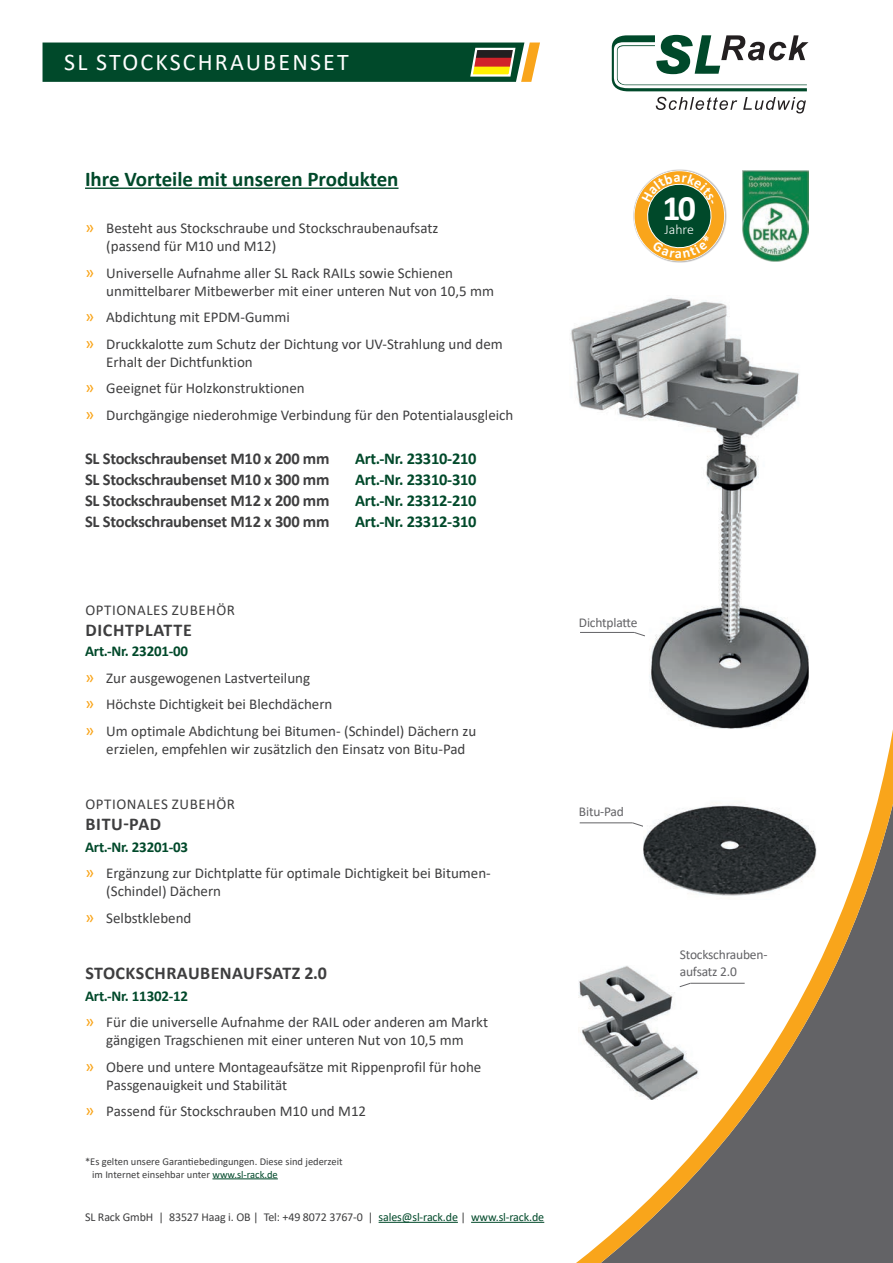
<style>
.page{position:relative;width:893px;height:1263px;background:#fff}
.page>*{position:absolute;margin:0;border:0;box-sizing:border-box;transform-origin:0 0}
.t1{font:700 35.85px "Calibri";color:#fff}
.t2{font:24px "Calibri";letter-spacing:.09em;color:#fff}
.t3{font:700 21px "Calibri";color:#00492a}
.t4{font:700 18px "Calibri";letter-spacing:.025em;color:#3e3e3f}
.t5{font:700 16.5px "Calibri";letter-spacing:-.015em;color:#3e3e3f}
.t6{font:700 16.5px "Calibri";letter-spacing:-.015em;color:#00492a}
.t7{font:15px/26.5px "Calibri";color:#3e3e3f}
.t8{font:15px "Calibri";letter-spacing:.04em;color:#3e3e3f}
.t9{font:300 13.8px "Calibri";color:#fff}
.t10{font:13.5px/16.2px "Calibri";letter-spacing:-.015em;color:#636366}
.t11{font:12px "Calibri";letter-spacing:-.01em;color:#3e3e3f}
.t12{font:10.5px/12.6px "Calibri";color:#3e3e3f}
.s1{font-size:18px;color:#f9a51b}
.s2{font-weight:700;color:#00492a}
.s3{color:#00492a}
</style>
<div class="page">
<hr style="left:379px;top:1222px;width:79px;height:1px;background:#00492a">
<hr style="left:471px;top:1222px;width:73px;height:1px;background:#00492a">
<svg style="left:576px;top:650px;width:317px;height:613px"></svg>
<svg style="left:656px;top:97px;width:81px;height:13px"></svg>
<svg style="left:743px;top:97px;width:63px;height:16px"></svg>
<svg style="left:612px;top:35px;width:196px;height:56px"></svg>
<svg style="left:43px;top:43px;width:497px;height:39px;background:#165230"></svg>
<img style="left:579px;top:965px;width:121px;height:135px">
<img style="left:570px;top:297px;width:238px;height:431px">
<hr style="left:85px;top:188px;width:314px;height:1px;background:#00492a">
<hr style="left:580px;top:632px;width:54px;height:1px;background:#636366">
<svg style="left:634px;top:632px;width:11px;height:4px"></svg>
<hr style="left:580px;top:822px;width:53px;height:1px;background:#636366">
<svg style="left:632px;top:823px;width:11px;height:3px"></svg>
<hr style="left:690px;top:983px;width:55px;height:1px;background:#636366">
<svg style="left:680px;top:983px;width:11px;height:4px"></svg>
<hr style="left:212px;top:1178px;width:66px;height:1px;background:#00492a">
<img style="left:643px;top:798px;width:174px;height:102px">
<div style="left:632px;top:169px;width:94px;height:94px;background:#231f20;opacity:.3"></div>
<img style="left:743px;top:170px;width:65px;height:92px">
<svg style="left:641px;top:173px;width:73px;height:85px;background:#7e823e"></svg>
<h2 class="t2" style="left:64px;top:45px;width:286px">SL STOCKSCHRAUBENSET</h2>
<h3 class="t3" style="left:85px;top:164px;width:315px">Ihre Vorteile mit unseren Produkten</h3>
<p class="t7" style="left:106px;top:219px;width:333px;line-height:18px;text-indent:-21px"><span class="s1">»</span> Besteht aus Stockschraube und Stockschraubenaufsatz (passend für M10 und M12)</p>
<p class="t7" style="left:106px;top:263px;width:389px;line-height:18px;text-indent:-21px"><span class="s1">»</span> Universelle Aufnahme aller SL Rack RAILs sowie Schienen unmittelbarer Mitbewerber mit einer unteren Nut von 10,5 mm</p>
<p class="t7" style="left:85px;top:304px;width:419px"><span class="s1">»</span> Abdichtung mit EPDM-Gummi<br><span class="s1">»</span> Druckkalotte zum Schutz der Dichtung vor UV-Strahlung und dem</p>
<p class="t7" style="left:85px;top:348px;width:430px;text-indent:21px">Erhalt der Dichtfunktion<br><span class="s1">»</span> Geeignet für Holzkonstruktionen<br><span class="s1">»</span> Durchgängige niederohmige Verbindung für den Potentialausgleich</p>
<p class="t5" style="left:85px;top:447px;width:246px">SL Stockschraubenset M10 x 200 mm</p>
<p class="t6" style="left:355px;top:447px;width:123px">Art.-Nr. 23310-210</p>
<p class="t5" style="left:85px;top:468px;width:246px">SL Stockschraubenset M10 x 300 mm</p>
<p class="t6" style="left:355px;top:468px;width:123px">Art.-Nr. 23310-310</p>
<p class="t5" style="left:85px;top:489px;width:246px">SL Stockschraubenset M12 x 200 mm</p>
<p class="t6" style="left:355px;top:489px;width:123px">Art.-Nr. 23312-210</p>
<p class="t5" style="left:85px;top:510px;width:246px">SL Stockschraubenset M12 x 300 mm</p>
<p class="t6" style="left:355px;top:510px;width:123px">Art.-Nr. 23312-310</p>
<p class="t8" style="left:85px;top:599px;width:151px">OPTIONALES ZUBEHÖR</p>
<p class="t4" style="left:85px;top:618px;width:108px">DICHTPLATTE</p>
<p class="t7" style="left:85px;top:638px;width:393px"><span class="s2">Art.-Nr. 23201-00<br></span><span class="s1">»</span> Zur ausgewogenen Lastverteilung<br><span class="s1">»</span> Höchste Dichtigkeit bei Blechdächern<br><span class="s1">»</span> Um optimale Abdichtung bei Bitumen- (Schindel) Dächern zu</p>
<p class="t7" style="left:106px;top:735px;width:361px">erzielen, empfehlen wir zusätzlich den Einsatz von Bitu-Pad</p>
<p class="t8" style="left:85px;top:793px;width:151px">OPTIONALES ZUBEHÖR</p>
<p class="t4" style="left:85px;top:812px;width:77px">BITU-PAD</p>
<p class="t7" style="left:85px;top:833px;width:407px"><span class="s2">Art.-Nr. 23201-03<br></span><span class="s1">»</span> Ergänzung zur Dichtplatte für optimale Dichtigkeit bei Bitumen-</p>
<p class="t7" style="left:85px;top:878px;width:138px;text-indent:21px">(Schindel) Dächern <span class="s1">»</span> Selbstklebend</p>
<p class="t4" style="left:85px;top:960px;width:243px">STOCKSCHRAUBENAUFSATZ 2.0</p>
<p class="t7" style="left:85px;top:982px;width:404px"><span class="s2">Art.-Nr. 11302-12<br></span><span class="s1">»</span> Für die universelle Aufnahme der RAIL oder anderen am Markt</p>
<p class="t7" style="left:85px;top:1026px;width:398px;text-align:center">gängigen Tragschienen mit einer unteren Nut von 10,5 mm<br><span class="s1">»</span> Obere und untere Montageaufsätze mit Rippenprofil für hohe</p>
<p class="t7" style="left:85px;top:1071px;width:283px;text-indent:21px">Passgenauigkeit und Stabilität<br><span class="s1">»</span> Passend für Stockschrauben M10 und M12</p>
<p class="t12" style="left:92px;top:1155px;width:252px;text-indent:-7px">*Es gelten unsere Garantiebedingungen. Diese sind jederzeit im Internet einsehbar unter <span class="s3">www.sl-rack.de</span></p>
<p class="t11" style="left:85px;top:1208px;width:461px">SL Rack GmbH | 83527 Haag i. OB | Tel: +49 8072 3767-0 | <span class="s3">sales@sl-rack.de</span> | <span class="s3">www.sl-rack.de</span></p>
<h1 class="t1" style="left:662px;top:183px;width:35px">10</h1>
<p class="t9" style="left:665px;top:221px;width:31px">Jahre</p>
<p class="t10" style="left:579px;top:614px;width:60px">Dichtplatte</p>
<p class="t10" style="left:579px;top:803px;width:46px">Bitu-Pad</p>
<p class="t10" style="left:680px;top:946px;width:89px">Stockschrauben&shy;aufsatz 2.0</p>
</div>
